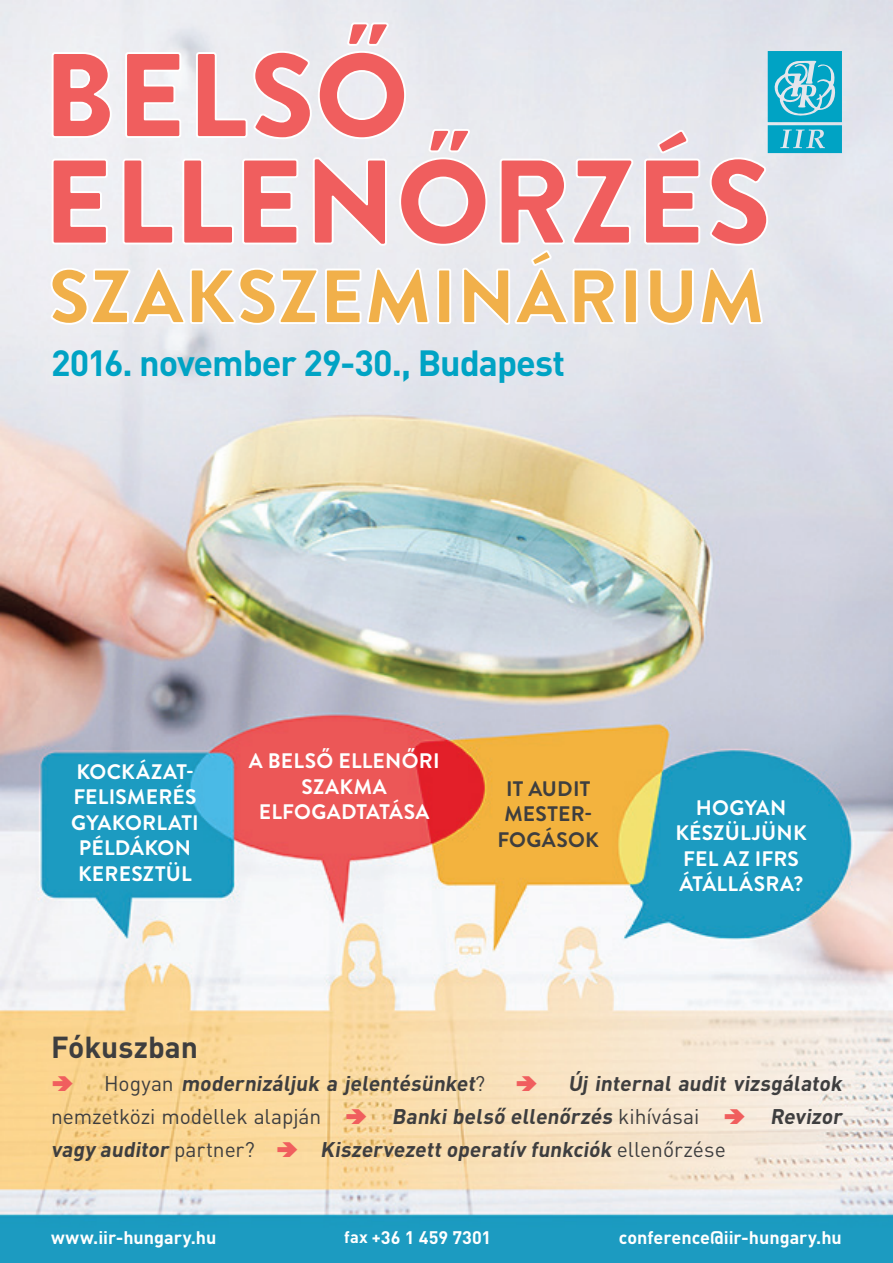
<style>
.page{position:relative;width:893px;height:1263px;background:#fff}
.page>*{position:absolute;margin:0;border:0;box-sizing:border-box;transform-origin:0 0}
.t1{font:900 120px/106.5px "Brandon Grotesque";color:#f05e5e}
.t2{font:900 76.5px "Brandon Grotesque";color:#f1b04a}
.t3{font:700 36px "DIN Pro";letter-spacing:-.03em;color:#00a3c4}
.t4{font:700 30px "DIN Pro";color:#3e3e3f}
.t5{font:700 21px "DIN Pro";color:#3e3e3f}
.t6{font:700 21px/25.5px "Brandon Grotesque";letter-spacing:.015em;color:#fff;text-align:center}
.t7{font:21px "DIN Pro";letter-spacing:-.005em;color:#3e3e3f}
.t8{font:700 21px/25.5px "Brandon Grotesque";letter-spacing:.015em;color:#3e3e3f;text-align:center}
.t9{font:700 18px "DIN Pro";color:#fff}
.s1{font-weight:400}
.s2{font-size:16.5px}
</style>
<div class="page">
<img style="left:0;top:0;width:893px;height:1263px">
<svg style="left:643px;top:130px;width:58px;height:115px"></svg>
<svg style="left:708px;top:51px;width:134px;height:196px;background:#b2d7e4"></svg>
<svg style="left:49px;top:21px;width:585px;height:305px"></svg>
<div style="left:624px;top:269px;width:14px;height:55px;border:2px solid #fff"></div>
<svg style="left:647px;top:267px;width:117px;height:59px"></svg>
<svg style="left:53px;top:1075px;width:20px;height:16px"></svg>
<svg style="left:517px;top:1075px;width:20px;height:16px"></svg>
<svg style="left:347px;top:1108px;width:19px;height:16px"></svg>
<svg style="left:725px;top:1108px;width:20px;height:16px"></svg>
<svg style="left:278px;top:1141px;width:19px;height:16px"></svg>
<h1 class="t1" style="left:42px;top:44px;width:731px">BELSŐ<br>ELLENŐRZÉS</h1>
<h2 class="t2" style="left:48px;top:242px;width:718px">SZAKSZEMINÁRIUM</h2>
<h3 class="t3" style="left:51px;top:339px;width:516px">2016. november 29-30., Budapest</h3>
<p class="t6" style="left:71px;top:759px;width:129px">KOCKÁZAT-<br>FELISMERÉS<br>GYA KORLATI<br>PÉLDÁKON<br>KERESZTÜL</p>
<p class="t6" style="left:249px;top:748px;width:192px">A BELSŐ ELLENŐRI<br>SZAKMA<br>ELFOGA DTATÁSA</p>
<p class="t8" style="left:497px;top:776px;width:103px">IT AUDIT<br>MESTER-<br>FOGÁSOK</p>
<p class="t6" style="left:696px;top:795px;width:92px">HOGYAN</p>
<p class="t6" style="left:675px;top:821px;width:133px">KÉSZÜLJÜNK</p>
<p class="t6" style="left:683px;top:846px;width:83px">FEL AZ IFRS</p>
<p class="t6" style="left:679px;top:872px;width:125px">ÁTÁLLÁSRA?</p>
<h3 class="t4" style="left:51px;top:1027px;width:148px">Fókuszban</h3>
<p class="t5" style="left:104px;top:1069px;width:383px"><span class="s1">H o g y a n</span> modernizáljuk a jelentésünket<span class="s1">?</span></p>
<p class="t5" style="left:568px;top:1069px;width:279px">Új internal audit vizsgálatok</p>
<p class="t7" style="left:51px;top:1102px;width:272px">nemzetközi modellek alapján</p>
<p class="t5" style="left:392px;top:1102px;width:309px">Banki belső ellenőrzés <span class="s1">k i h ív á s a i</span></p>
<p class="t5" style="left:770px;top:1102px;width:77px">Revizor</p>
<p class="t5" style="left:51px;top:1135px;width:205px">vagy auditor <span class="s1">p a r t n e r?</span></p>
<p class="t5" style="left:320px;top:1135px;width:407px">Kiszervezett operatív funkciók <span class="s1">e l l e n ő r z é s e</span></p>
<p class="t9" style="left:51px;top:1225px;width:167px">www.iir-hungary.hu</p>
<p class="t9" style="left:344px;top:1225px;width:149px"><span class="s2">fax +</span>36 1 459 7301</p>
<p class="t9" style="left:619px;top:1225px;width:225px">conference@iir-hungary.hu</p>
</div>
